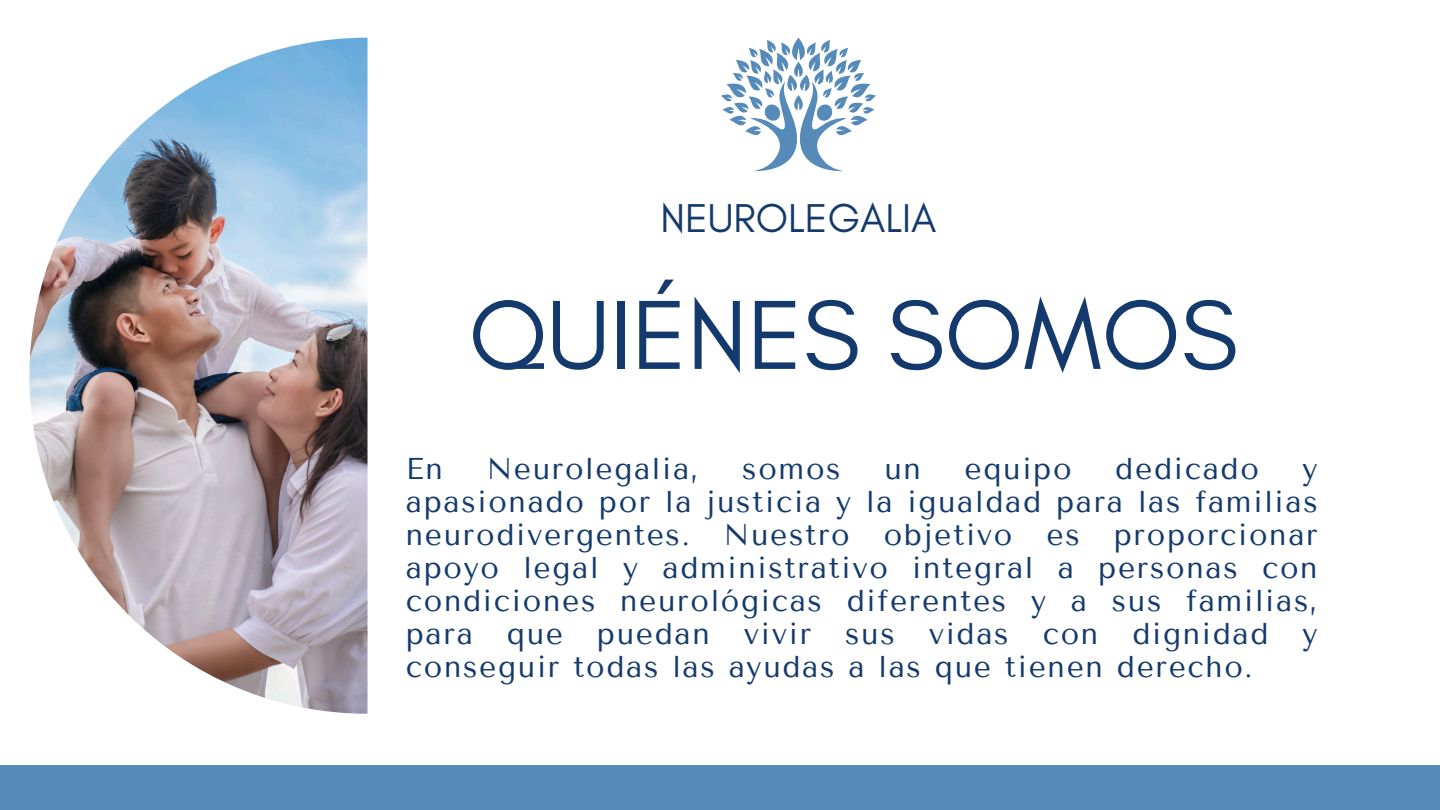
<style>
.page{position:relative;width:1440px;height:810px;background:#fff}
.page>*{position:absolute;margin:0;border:0;box-sizing:border-box;transform-origin:0 0}
.t1{font:100px "Glacial Indifference";color:#143a6d}
.t2{font:41px "Glacial Indifference";color:#143a6d}
.t3{font:30px/33px "Tenor Sans";letter-spacing:.055em;color:#143a6d;text-align:justify}
</style>
<div class="page">
<img style="left:29px;top:38px;width:339px;height:676px">
<div style="left:0;top:765px;width:1440px;height:45px;background:#568ab9"></div>
<svg style="left:721px;top:38px;width:155px;height:134px"></svg>
<h1 class="t2" style="left:660px;top:193px;width:278px">NEUROLEGALIA</h1>
<h2 class="t1" style="left:469px;top:274px;width:771px">QUIÉNES SOMOS</h2>
<p class="t3" style="left:406px;top:452px;width:39px">En</p>
<p class="t3" style="left:487px;top:452px;width:213px">Neurolegalia,</p>
<p class="t3" style="left:742px;top:452px;width:100px">somos</p>
<p class="t3" style="left:884px;top:452px;width:38px">un</p>
<p class="t3" style="left:965px;top:452px;width:109px">equipo</p>
<p class="t3" style="left:1115px;top:452px;width:145px">dedicado</p>
<p class="t3" style="left:406px;top:452px;width:913px;text-indent:897px">y apasionado por la justicia y la igualdad para las familias neurodivergentes. Nuestro objetivo es proporcionar apoyo legal y administrativo integral a personas con condiciones neurológicas diferentes y a sus familias, para que puedan vivir sus vidas con dignidad y conseguir todas las ayudas a las que tienen derecho.</p>
</div>
